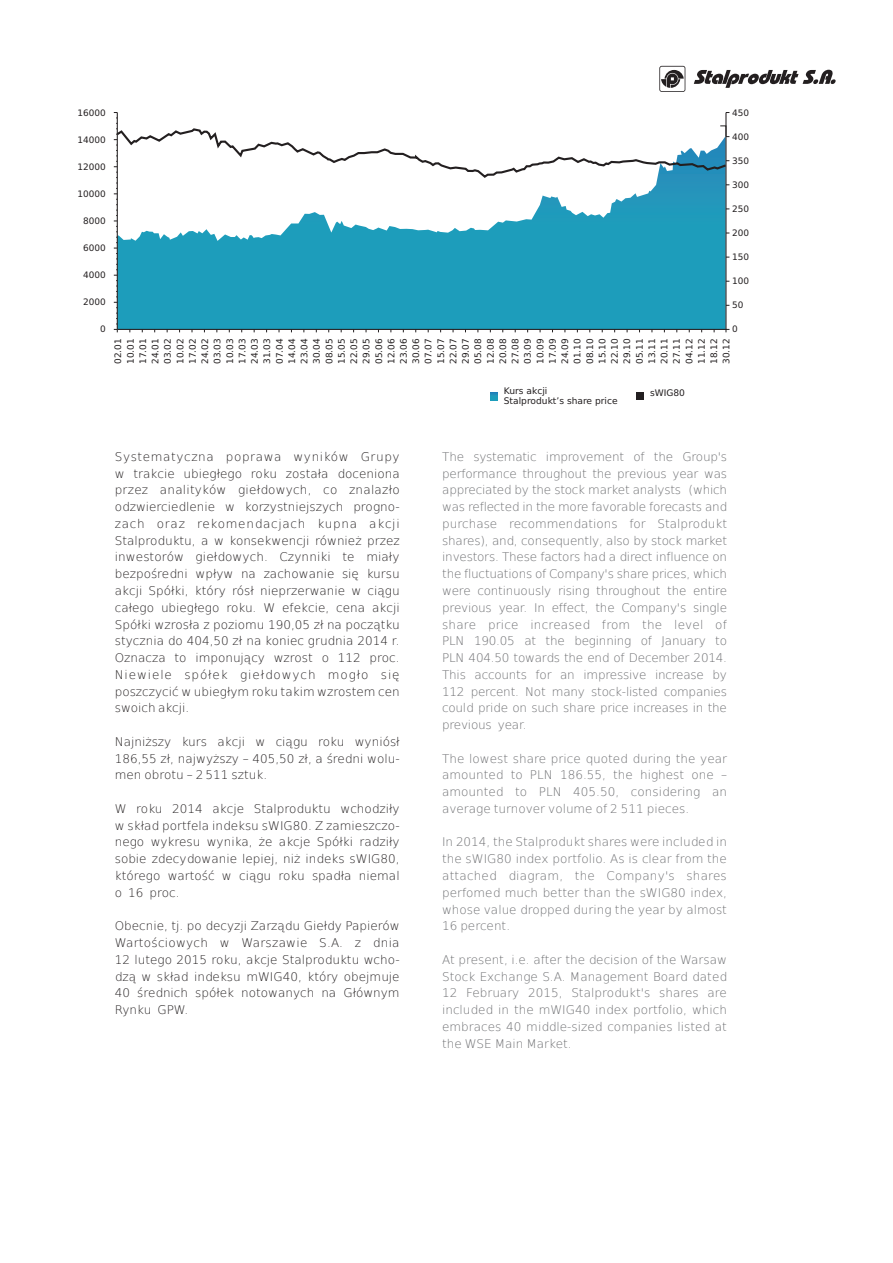
<style>
.page{position:relative;width:893px;height:1263px;background:#fff}
.page>*{position:absolute;margin:0;border:0;box-sizing:border-box;transform-origin:0 0}
.t1{font:200 12px/16.8px "DejaVu Sans";color:#6c6d70;text-align:justify}
.t2{font:200 12px/16.8px "DejaVu Sans";color:#231f20;text-align:justify}
.t3{font:9.15px/10.6px "DejaVu Sans";color:#231f20}
.t4{font:9px/12.5px "DejaVu Sans";color:#231f20;text-align:justify}
.t5{font:8.85px "DejaVu Sans";color:#231f20}
</style>
<div class="page">
<svg style="left:490px;top:393px;width:8px;height:7px"></svg>
<div style="left:637px;top:392px;width:7px;height:7px;background:#231f20"></div>
<svg style="left:114px;top:112px;width:615px;height:220px"></svg>
<svg style="left:694px;top:70px;width:142px;height:18px"></svg>
<svg style="left:659px;top:66px;width:26px;height:26px"></svg>
<p class="t5" style="left:77px;top:110px;width:30px">16000</p>
<p class="t5" style="left:77px;top:137px;width:30px">14000</p>
<p class="t5" style="left:77px;top:164px;width:30px">12000</p>
<p class="t5" style="left:77px;top:190px;width:30px">10000</p>
<p class="t5" style="left:83px;top:217px;width:24px">8000</p>
<p class="t5" style="left:83px;top:244px;width:24px">6000</p>
<p class="t5" style="left:83px;top:271px;width:24px">4000</p>
<p class="t5" style="left:83px;top:298px;width:24px">2000</p>
<p class="t5" style="left:100px;top:325px;width:7px">0</p>
<p class="t5" style="left:732px;top:109px;width:19px">450</p>
<p class="t5" style="left:732px;top:133px;width:19px">400</p>
<p class="t5" style="left:732px;top:157px;width:19px">350</p>
<p class="t5" style="left:732px;top:181px;width:19px">300</p>
<p class="t5" style="left:732px;top:205px;width:19px">250</p>
<p class="t5" style="left:732px;top:229px;width:19px">200</p>
<p class="t5" style="left:732px;top:253px;width:19px">150</p>
<p class="t5" style="left:732px;top:277px;width:19px">100</p>
<p class="t5" style="left:732px;top:301px;width:13px">50</p>
<p class="t5" style="left:732px;top:325px;width:7px">0</p>
<p class="t4" style="left:113px;top:364px;width:27px;rotate:-90deg">02.01<br>10.01<br>17.01<br>24.01<br>03.02<br>10.02<br>17.02<br>24.02<br>03.03<br>10.03<br>17.03<br>24.03<br>31.03<br>07.04<br>14.04<br>23.04<br>30.04<br>08.05<br>15.05<br>22.05<br>29.05<br>05.06<br>12.06<br>23.06<br>30.06<br>07.07<br>15.07<br>22.07<br>29.07<br>05.08<br>12.08<br>20.08<br>27.08<br>03.09<br>10.09<br>17.09<br>24.09<br>01.10<br>08.10<br>15.10<br>22.10<br>29.10<br>05.11<br>13.11<br>20.11<br>27.11<br>04.12<br>11.12<br>18.12<br>30.12</p>
<p class="t3" style="left:504px;top:386px;width:115px">Kurs akcji<br>Stalprodukt’s share price</p>
<p class="t3" style="left:650px;top:389px;width:37px">sWIG80</p>
<p class="t2" style="left:115px;top:449px;width:286px">Systematyczna poprawa wyników Grupy w trakcie ubiegłego roku została doceniona przez analityków giełdowych, co znalazło odzwierciedlenie w korzystniejszych progno&shy;zach oraz rekomendacjach kupna akcji Stalproduktu, a w konsekwencji również przez inwestorów giełdowych. Czynniki te miały bezpośredni wpływ na zachowanie się kursu akcji Spółki, który rósł nieprzerwanie w ciągu całego ubiegłego roku. W efekcie, cena akcji Spółki wzrosła z poziomu 190,05 zł na początku stycznia do 404,50 zł na koniec grudnia 2014 r.<br>Oznacza to imponujący wzrost o 112 proc.<br>Niewiele spółek giełdowych mogło się poszczycić w ubiegłym roku takim wzrostem cen swoich akcji.</p>
<p class="t2" style="left:115px;top:734px;width:286px">Najniższy kurs akcji w ciągu roku wyniósł 186,55 zł, najwyższy – 405,50 zł, a średni wolu&shy;men obrotu – 2 511 sztuk.</p>
<p class="t2" style="left:115px;top:801px;width:286px">W roku 2014 akcje Stalproduktu wchodziły w skład portfela indeksu sWIG80. Z zamieszczo&shy;nego wykresu wynika, że akcje Spółki radziły sobie zdecydowanie lepiej, niż indeks sWIG80, którego wartość w ciągu roku spadła niemal o 16 proc.</p>
<p class="t2" style="left:115px;top:919px;width:286px">Obecnie, tj. po decyzji Zarządu Giełdy Papierów Wartościowych w Warszawie S.A. z dnia 12 lutego 2015 roku, akcje Stalproduktu wcho&shy;dzą w skład indeksu mWIG40, który obejmuje 40 średnich spółek notowanych na Głównym Rynku GPW.</p>
<p class="t1" style="left:442px;top:449px;width:286px">The systematic improvement of the Group's performance throughout the previous year was appreciated by the stock market analysts (which was reflected in the more favorable forecasts and purchase recommendations for Stalprodukt shares), and, consequently, also by stock market investors. These factors had a direct influence on the fluctuations of Company's share prices, which were continuously rising throughout the entire previous year. In effect, the Company's single share price increased from the level of PLN 190.05 at the beginning of January to PLN 404.50 towards the end of December 2014.<br>This accounts for an impressive increase by 112 percent. Not many stock-listed companies could pride on such share price increases in the previous year.</p>
<p class="t1" style="left:442px;top:751px;width:286px">The lowest share price quoted during the year amounted to PLN 186.55, the highest one – amounted to PLN 405.50, considering an average turnover volume of 2 511 pieces.</p>
<p class="t1" style="left:442px;top:835px;width:286px">In 2014, the Stalprodukt shares were included in the sWIG80 index portfolio. As is clear from the attached diagram, the Company's shares perfomed much better than the sWIG80 index, whose value dropped during the year by almost 16 percent.</p>
<p class="t1" style="left:442px;top:952px;width:286px">At present, i.e. after the decision of the Warsaw Stock Exchange S.A. Management Board dated 12 February 2015, Stalprodukt's shares are included in the mWIG40 index portfolio, which embraces 40 middle-sized companies listed at the WSE Main Market.</p>
</div>
